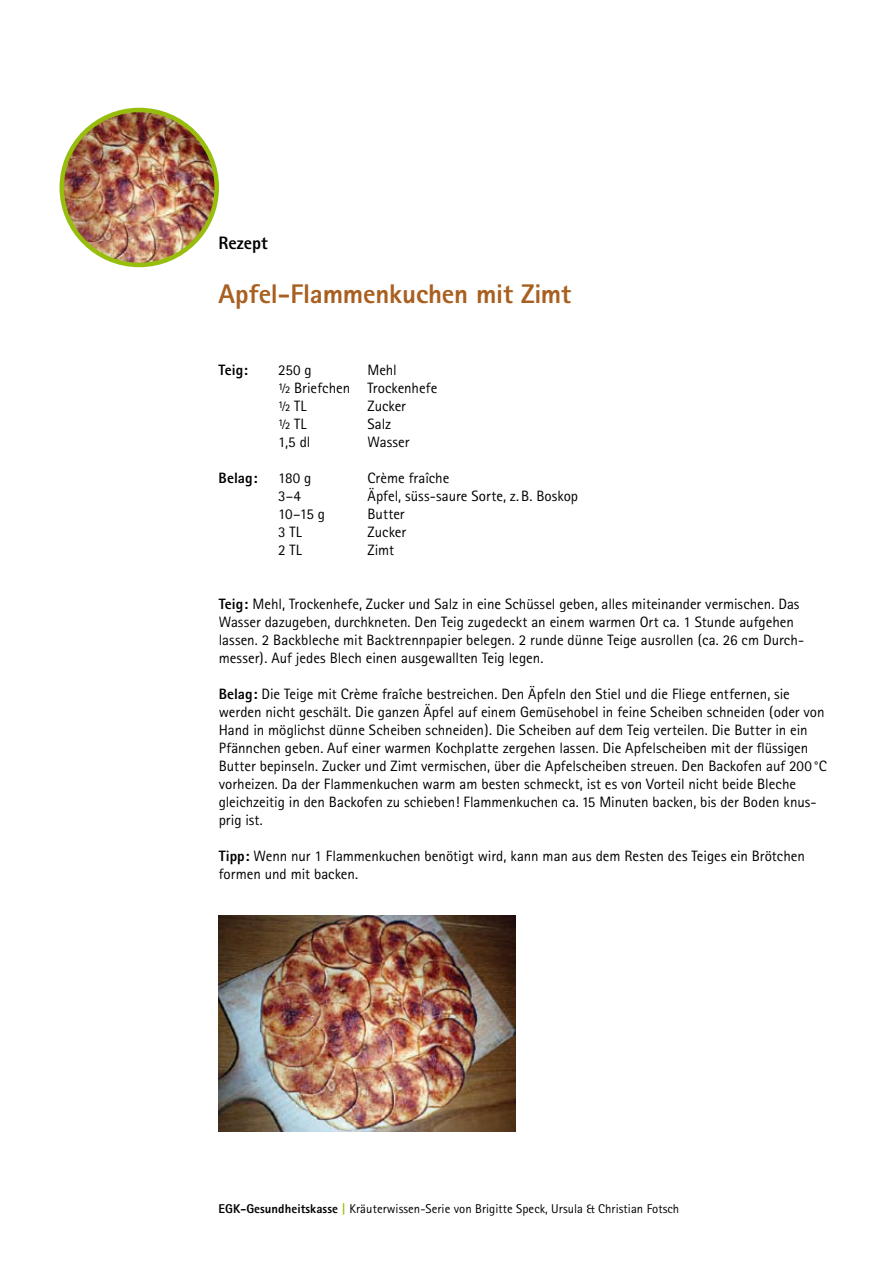
<style>
.page{position:relative;width:893px;height:1263px;background:#fff}
.page>*{position:absolute;margin:0;border:0;box-sizing:border-box;transform-origin:0 0}
.t1{font:800 27px "Rotis Sans Serif";letter-spacing:-.01em;color:#a85f20}
.t2{font:800 18px "Rotis Sans Serif";letter-spacing:-.005em;color:#000}
.t3{font:15px/18px "Rotis Sans Serif";color:#000}
.t4{font:800 15px "Rotis Sans Serif";color:#000}
.t5{font:12.75px "Rotis Sans Serif";letter-spacing:.005em;color:#000}
.s1{font-weight:800}
.s2{font-weight:800;color:#97be0d}
</style>
<div class="page">
<img style="left:219px;top:915px;width:296px;height:216px">
<img style="left:62px;top:110px;width:155px;height:155px;border-radius:77px">
<div style="left:60px;top:108px;width:159px;height:159px;border:4px solid #97be0d;border-radius:50%"></div>
<p class="t2" style="left:219px;top:232px;width:51px">Rezept</p>
<h1 class="t1" style="left:219px;top:277px;width:354px">Apfel-Flammenkuchen mit Zimt</h1>
<p class="t4" style="left:219px;top:361px;width:31px">Teig:</p>
<p class="t3" style="left:278px;top:361px;width:35px">250 g</p>
<p class="t3" style="left:278px;top:361px;width:161px;text-indent:89px">Mehl<br>½ Briefchen Trockenhefe ½ TL</p>
<p class="t3" style="left:367px;top:397px;width:40px">Zucker</p>
<p class="t3" style="left:278px;top:415px;width:30px">½ TL</p>
<p class="t3" style="left:367px;top:415px;width:25px">Salz</p>
<p class="t3" style="left:278px;top:433px;width:34px">1,5 dl</p>
<p class="t3" style="left:367px;top:433px;width:44px">Wasser</p>
<p class="t4" style="left:219px;top:469px;width:40px">Belag:</p>
<p class="t3" style="left:278px;top:469px;width:35px">180 g</p>
<p class="t3" style="left:367px;top:469px;width:83px">Crème fraîche</p>
<p class="t3" style="left:278px;top:487px;width:24px">3–4</p>
<p class="t3" style="left:367px;top:487px;width:212px">Äpfel, süss-saure Sorte, z.B. Boskop</p>
<p class="t3" style="left:278px;top:505px;width:48px">10–15 g</p>
<p class="t3" style="left:367px;top:505px;width:39px">Butter</p>
<p class="t3" style="left:278px;top:523px;width:25px">3 TL</p>
<p class="t3" style="left:368px;top:523px;width:40px">Zucker</p>
<p class="t3" style="left:278px;top:541px;width:25px">2 TL</p>
<p class="t3" style="left:368px;top:541px;width:28px">Zimt</p>
<p class="t3" style="left:219px;top:595px;width:585px"><span class="s1">Teig:</span> Mehl, Trockenhefe, Zucker und Salz in eine Schüssel geben, alles miteinander vermischen. Das Wasser dazugeben, durchkneten. Den Teig zugedeckt an einem warmen Ort ca. 1 Stunde aufgehen lassen. 2 Backbleche mit Backtrennpapier belegen. 2 runde dünne Teige ausrollen (ca. 26 cm Durch&shy;messer). Auf jedes Blech einen ausgewallten Teig legen.</p>
<p class="t3" style="left:219px;top:685px;width:610px"><span class="s1">Belag:</span> Die Teige mit Crème fraîche bestreichen. Den Äpfeln den Stiel und die Fliege entfernen, sie werden nicht geschält. Die ganzen Äpfel auf einem Gemüsehobel in feine Scheiben schneiden (oder von Hand in möglichst dünne Scheiben schneiden). Die Scheiben auf dem Teig verteilen. Die Butter in ein Pfännchen geben. Auf einer warmen Kochplatte zergehen lassen. Die Apfelscheiben mit der flüssigen Butter bepinseln. Zucker und Zimt vermischen, über die Apfelscheiben streuen. Den Backofen auf 200°C vorheizen. Da der Flammenkuchen warm am besten schmeckt, ist es von Vorteil nicht beide Bleche gleichzeitig in den Backofen zu schieben! Flammenkuchen ca. 15 Minuten backen, bis der Boden knus&shy;prig ist.</p>
<p class="t3" style="left:219px;top:847px;width:588px"><span class="s1">Tipp:</span> Wenn nur 1 Flammenkuchen benötigt wird, kann man aus dem Resten des Teiges ein Brötchen formen und mit backen.</p>
<p class="t5" style="left:219px;top:1201px;width:462px"><span class="s1">EGK-Gesundheitskasse</span> <span class="s2">|</span> Kräuterwissen-Serie von Brigitte Speck, Ursula &amp; Christian Fotsch</p>
</div>
